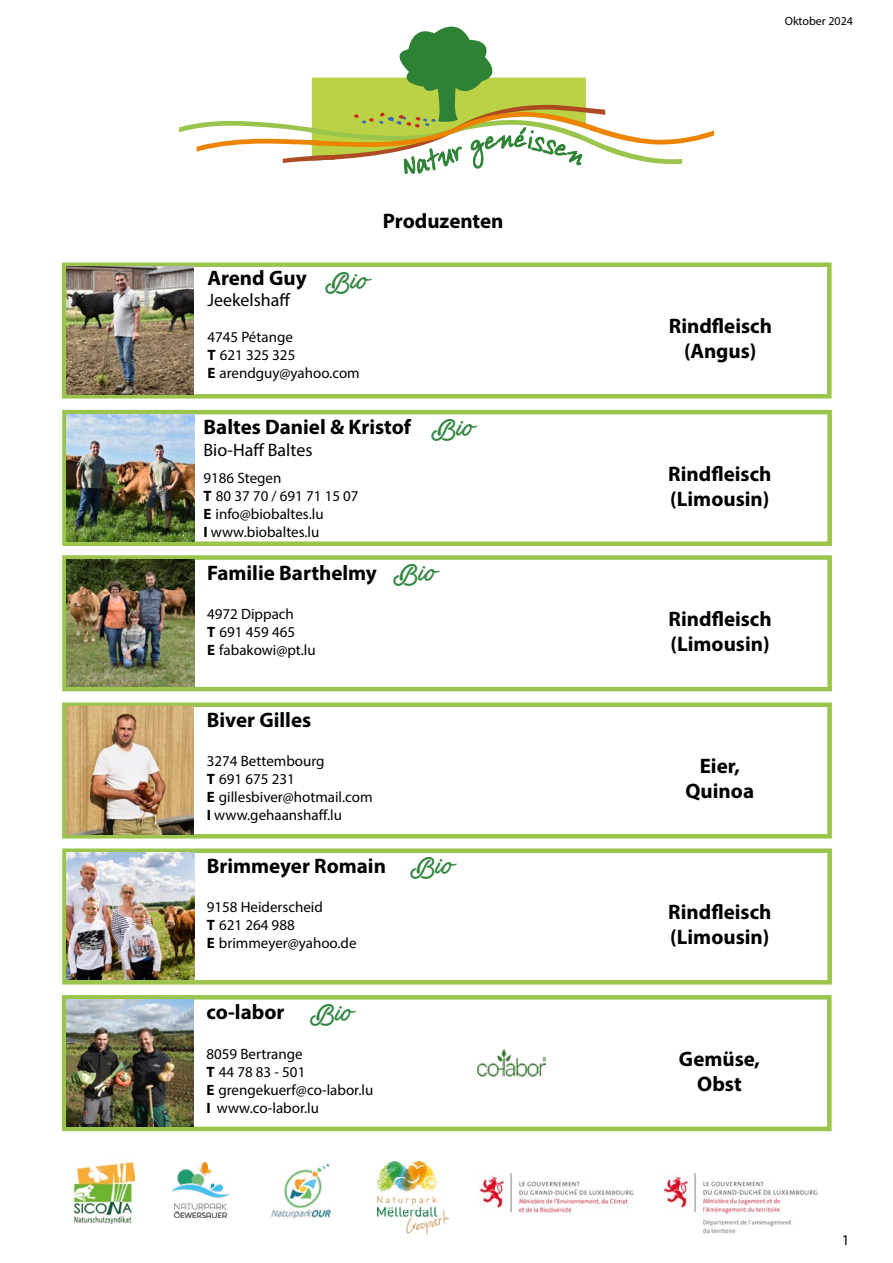
<style>
.page{position:relative;width:893px;height:1263px;background:#fff}
.page>*{position:absolute;margin:0;border:0;box-sizing:border-box;transform-origin:0 0}
.t1{font:27px "Actonia PERSONALUSE";color:#328641}
.t2{font:700 21px/25.2px "Myriad Pro";color:#000;text-align:center}
.t3{font:18px "Myriad Pro";color:#000}
.t4{font:15px/18px "Myriad Pro";color:#000}
.t5{font:12px "Myriad Pro";color:#000}
.s1{font-weight:700}
</style>
<div class="page">
<svg style="left:179px;top:26px;width:535px;height:148px"></svg>
<div style="left:62px;top:262px;width:770px;height:137px;border:4px solid #9ac44b"></div>
<div style="left:62px;top:555px;width:770px;height:136px;border:4px solid #9ac44b"></div>
<img style="left:66px;top:267px;width:128px;height:127px">
<img style="left:67px;top:560px;width:127px;height:127px">
<div style="left:62px;top:702px;width:770px;height:136px;border:4px solid #9ac44b"></div>
<img style="left:66px;top:707px;width:128px;height:127px">
<div style="left:62px;top:848px;width:770px;height:136px;border:4px solid #9ac44b"></div>
<img style="left:67px;top:853px;width:127px;height:127px">
<img style="left:73px;top:1161px;width:62px;height:62px">
<img style="left:172px;top:1162px;width:57px;height:55px">
<img style="left:271px;top:1164px;width:60px;height:55px">
<img style="left:378px;top:1161px;width:70px;height:74px">
<div style="left:62px;top:995px;width:770px;height:136px;border:4px solid #9ac44b"></div>
<img style="left:66px;top:999px;width:128px;height:128px">
<img style="left:477px;top:1049px;width:69px;height:28px">
<div style="left:62px;top:410px;width:770px;height:136px;border:4px solid #9ac44b"></div>
<img style="left:66px;top:414px;width:128px;height:127px">
<img style="left:663px;top:1173px;width:155px;height:61px">
<img style="left:479px;top:1174px;width:155px;height:40px">
<p class="t5" style="left:785px;top:14px;width:70px">Oktober 2024</p>
<h2 class="t2" style="left:383px;top:208px;width:122px">Produzenten</h2>
<h2 class="t2" style="left:207px;top:264px;width:101px">Arend Guy</h2>
<p class="t3" style="left:207px;top:289px;width:85px">Jeekelshaff</p>
<p class="t4" style="left:207px;top:328px;width:154px">4745 Pétange<br><span class="s1">T</span> 621 325 325<br><span class="s1">E</span> arendguy@yahoo.com</p>
<h1 class="t1" style="left:326px;top:268px;width:44px">Bio</h1>
<h2 class="t2" style="left:669px;top:313px;width:105px">Rindfleisch (Angus)</h2>
<h1 class="t1" style="left:431px;top:414px;width:44px">Bio</h1>
<h2 class="t2" style="left:203px;top:414px;width:209px">Baltes Daniel &amp; Kristof</h2>
<p class="t3" style="left:203px;top:439px;width:111px">Bio-Haff Baltes</p>
<p class="t4" style="left:203px;top:468px;width:157px">9186 Stegen<br><span class="s1">T</span> 80 37 70 / 691 71 15 07<br><span class="s1">E</span> info@biobaltes.lu<br><span class="s1">I</span> www.biobaltes.lu</p>
<h2 class="t2" style="left:668px;top:460px;width:105px;text-align:left">Rindfleisch (Limousin)</h2>
<h2 class="t2" style="left:207px;top:559px;width:171px">Familie Barthelmy</h2>
<p class="t4" style="left:207px;top:605px;width:110px">4972 Dippach<br><span class="s1">T</span> 691 459 465<br><span class="s1">E</span> fabakowi@pt.lu</p>
<h1 class="t1" style="left:394px;top:559px;width:44px">Bio</h1>
<h2 class="t2" style="left:668px;top:605px;width:105px;text-align:left">Rindfleisch (Limousin)</h2>
<h2 class="t2" style="left:207px;top:706px;width:106px">Biver Gilles</h2>
<p class="t4" style="left:207px;top:752px;width:167px">3274 Bettembourg<br><span class="s1">T</span> 691 675 231<br><span class="s1">E</span> gillesbiver@hotmail.com<br><span class="s1">I</span> www.gehaanshaff.lu</p>
<h2 class="t2" style="left:685px;top:753px;width:70px">Eier,<br>Quinoa</h2>
<h2 class="t2" style="left:207px;top:852px;width:181px">Brimmeyer Romain</h2>
<p class="t4" style="left:207px;top:898px;width:151px">9158 Heiderscheid<br><span class="s1">T</span> 621 264 988<br><span class="s1">E</span> brimmeyer@yahoo.de</p>
<h1 class="t1" style="left:310px;top:999px;width:44px">Bio</h1>
<h2 class="t2" style="left:206px;top:999px;width:80px">co-labor</h2>
<p class="t4" style="left:206px;top:1045px;width:168px">8059 Bertrange<br><span class="s1">T</span> 44 78 83 - 501<br><span class="s1">E</span> grengekuerf@co-labor.lu<br><span class="s1">I</span> www.co-labor.lu</p>
<h1 class="t1" style="left:411px;top:852px;width:44px">Bio</h1>
<h2 class="t2" style="left:668px;top:899px;width:105px;text-align:left">Rindfleisch (Limousin)</h2>
<h2 class="t2" style="left:679px;top:1045px;width:83px">Gemüse,<br>Obst</h2>
<p class="t4" style="left:842px;top:1230px;width:9px">1</p>
</div>
